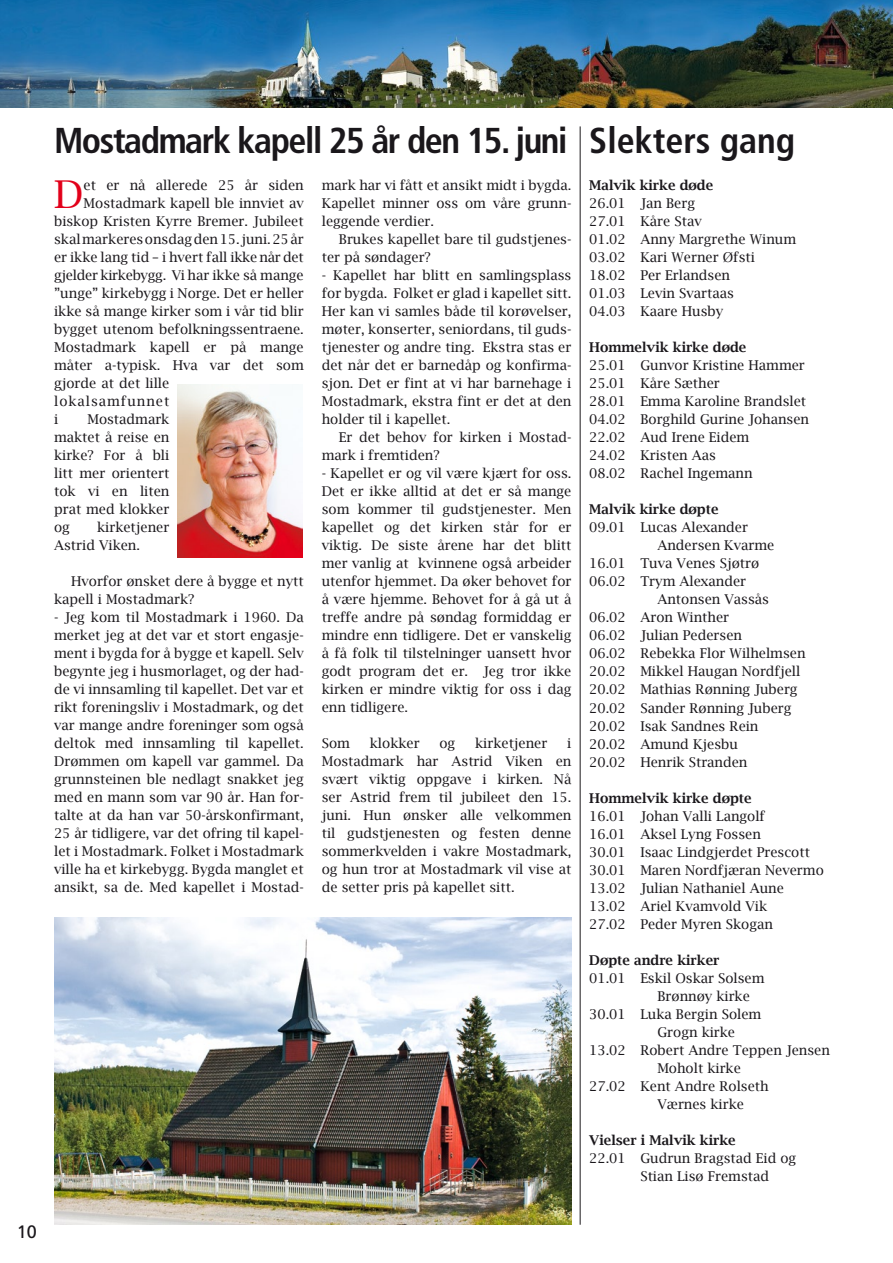
<style>
.page{position:relative;width:893px;height:1263px;background:#fff}
.page>*{position:absolute;margin:0;border:0;box-sizing:border-box;transform-origin:0 0}
.t1{font:38.4px "Lucida Bright";color:#e2001a}
.t2{font:700 condensed 36px "Frutiger LT Std";letter-spacing:-.04em;color:#1a171b}
.t3{font:700 condensed 36px "Frutiger LT Std";color:#1a171b}
.t4{font:18px "Frutiger LT Std";color:#1a171b}
.t5{font:13.5px/18px "Lucida Bright";color:#1a171b}
.t6{font:600 13.5px "Lucida Bright";color:#1a171b}
</style>
<div class="page">
<img style="left:0;top:0;width:893px;height:108px">
<hr style="left:580px;top:126px;width:1px;height:1099px;background:#1a171b">
<img style="left:178px;top:384px;width:124px;height:174px">
<img style="left:54px;top:918px;width:517px;height:307px">
<h3 class="t4" style="left:17px;top:1221px;width:22px">10</h3>
<h2 class="t2" style="left:54px;top:119px;width:515px">Mostadmark kapell 25 år den 15. juni</h2>
<h1 class="t1" style="left:54px;top:173px;width:31px">D</h1>
<p class="t5" style="left:54px;top:176px;width:251px;text-align:right">et er nå allerede 25 år siden Mostadmark kapell ble innviet av biskop Kristen Kyrre Bremer. Jubileet skal markeres onsdag den 15. juni. 25 år er ikke lang tid – i hvert fall ikke når det gjelder kirkebygg. Vi har ikke så mange ”unge” kirkebygg i Norge. Det er heller ikke så mange kirker som i vår tid blir bygget utenom befolkningssentraene.<br>Mostadmark kapell er på mange måter a-typisk. Hva var det som</p>
<p class="t5" style="left:322px;top:176px;width:251px;text-align:justify">mark har vi fått et ansikt midt i bygda.<br>Kapellet minner oss om våre grunn&shy;leggende verdier.</p>
<p class="t5" style="left:322px;top:230px;width:251px;text-indent:17px">Brukes kapellet bare til gudstjenes&shy;ter på søndager?</p>
<p class="t5" style="left:322px;top:266px;width:251px;text-align:justify">- Kapellet har blitt en samlingsplass for bygda. Folket er glad i kapellet sitt.<br>Her kan vi samles både til korøvelser, møter, konserter, seniordans, til guds&shy;tjenester og andre ting. Ekstra stas er det når det er barnedåp og konfirma&shy;sjon. Det er fint at vi har barnehage i Mostadmark, ekstra fint er det at den holder til i kapellet.</p>
<p class="t5" style="left:322px;top:428px;width:251px;text-indent:17px">Er det behov for kirken i Mostad&shy;mark i fremtiden?</p>
<p class="t5" style="left:322px;top:464px;width:251px;text-align:justify">- Kapellet er og vil være kjært for oss.<br>Det er ikke alltid at det er så mange som kommer til gudstjenester. Men kapellet og det kirken står for er viktig. De siste årene har det blitt mer vanlig at kvinnene også arbeider utenfor hjemmet. Da øker behovet for å være hjemme. Behovet for å gå ut å treffe andre på søndag formiddag er mindre enn tidligere. Det er vanskelig å få folk til tilstelninger uansett hvor godt program det er. Jeg tror ikke kirken er mindre viktig for oss i dag enn tidligere.</p>
<p class="t5" style="left:322px;top:734px;width:30px">Som</p>
<p class="t5" style="left:370px;top:734px;width:51px">klokker</p>
<p class="t5" style="left:439px;top:734px;width:17px">og</p>
<p class="t5" style="left:475px;top:734px;width:74px">kirketjener</p>
<p class="t5" style="left:54px;top:374px;width:117px;text-align:justify">gjorde at det lille lokalsamfunnet i</p>
<p class="t5" style="left:54px;top:410px;width:117px;text-align:justify;text-indent:33px">Mostadmark maktet å reise en kirke? For å bli litt mer orientert tok vi en liten prat med klokker og</p>
<p class="t5" style="left:54px;top:518px;width:117px;text-indent:43px">kirketjener<br>Astrid Viken.</p>
<p class="t5" style="left:54px;top:572px;width:251px;text-indent:17px">Hvorfor ønsket dere å bygge et nytt kapell i Mostadmark?</p>
<p class="t5" style="left:54px;top:608px;width:251px;text-align:justify">- Jeg kom til Mostadmark i 1960. Da merket jeg at det var et stort engasje&shy;ment i bygda for å bygge et kapell. Selv begynte jeg i husmorlaget, og der had&shy;de vi innsamling til kapellet. Det var et rikt foreningsliv i Mostadmark, og det var mange andre foreninger som også deltok med innsamling til kapellet.<br>Drømmen om kapell var gammel. Da grunnsteinen ble nedlagt snakket jeg med en mann som var 90 år. Han for&shy;talte at da han var 50-årskonfirmant, 25 år tidligere, var det ofring til kapel&shy;let i Mostadmark. Folket i Mostadmark ville ha et kirkebygg. Bygda manglet et ansikt, sa de. Med kapellet i Mostad-</p>
<p class="t5" style="left:322px;top:734px;width:251px;text-align:justify;text-indent:245px">i Mostadmark har Astrid Viken en svært viktig oppgave i kirken. Nå ser Astrid frem til jubileet den 15. juni. Hun ønsker alle velkommen til gudstjenesten og festen denne sommerkvelden i vakre Mostadmark, og hun tror at Mostadmark vil vise at de setter pris på kapellet sitt.</p>
<h2 class="t3" style="left:589px;top:119px;width:207px">Slekters gang</h2>
<p class="t6" style="left:589px;top:178px;width:126px">Malvik kirke døde</p>
<p class="t5" style="left:589px;top:195px;width:208px">26.01 Jan Berg<br>27.01 Kåre Stav<br>01.02 Anny Margrethe Winum<br>03.02 Kari Werner Øfsti<br>18.02 Per Erlandsen<br>01.03 Levin Svartaas<br>04.03 Kaare Husby</p>
<p class="t6" style="left:589px;top:340px;width:159px">Hommelvik kirke døde</p>
<p class="t5" style="left:589px;top:357px;width:221px">25.01 Gunvor Kristine Hammer<br>25.01 Kåre Sæther<br>28.01 Emma Karoline Brandslet<br>04.02 Borghild Gurine Johansen<br>22.02 Aud Irene Eidem<br>24.02 Kristen Aas<br>08.02 Rachel Ingemann</p>
<p class="t6" style="left:589px;top:502px;width:131px">Malvik kirke døpte</p>
<p class="t5" style="left:589px;top:519px;width:160px">09.01 Lucas Alexander</p>
<p class="t5" style="left:657px;top:537px;width:119px">Andersen Kvarme</p>
<p class="t5" style="left:589px;top:555px;width:171px">16.01 Tuva Venes Sjøtrø</p>
<p class="t5" style="left:589px;top:573px;width:158px">06.02 Trym Alexander</p>
<p class="t5" style="left:657px;top:591px;width:113px">Antonsen Vassås</p>
<p class="t5" style="left:589px;top:609px;width:141px">06.02 Aron Winther</p>
<p class="t5" style="left:589px;top:627px;width:154px">06.02 Julian Pedersen</p>
<p class="t5" style="left:589px;top:645px;width:218px">06.02 Rebekka Flor Wilhelmsen</p>
<p class="t5" style="left:589px;top:663px;width:213px">20.02 Mikkel Haugan Nordfjell</p>
<p class="t5" style="left:589px;top:681px;width:210px">20.02 Mathias Rønning Juberg</p>
<p class="t5" style="left:589px;top:699px;width:204px">20.02 Sander Rønning Juberg</p>
<p class="t5" style="left:589px;top:717px;width:171px">20.02 Isak Sandnes Rein</p>
<p class="t5" style="left:589px;top:735px;width:150px">20.02 Amund Kjesbu</p>
<p class="t5" style="left:589px;top:753px;width:160px">20.02 Henrik Stranden</p>
<p class="t6" style="left:589px;top:790px;width:164px">Hommelvik kirke døpte</p>
<p class="t5" style="left:589px;top:807px;width:236px">16.01 Johan Valli Langolf<br>16.01 Aksel Lyng Fossen<br>30.01 Isaac Lindgjerdet Prescott<br>30.01 Maren Nordfjæran Nevermo<br>13.02 Julian Nathaniel Aune<br>13.02 Ariel Kvamvold Vik<br>27.02 Peder Myren Skogan</p>
<p class="t6" style="left:589px;top:952px;width:132px">Døpte andre kirker</p>
<p class="t5" style="left:589px;top:969px;width:177px">01.01 Eskil Oskar Solsem</p>
<p class="t5" style="left:657px;top:987px;width:94px">Brønnøy kirke</p>
<p class="t5" style="left:589px;top:1005px;width:174px">30.01 Luka Bergin Solem</p>
<p class="t5" style="left:657px;top:1023px;width:79px">Grogn kirke</p>
<p class="t5" style="left:589px;top:1041px;width:242px">13.02 Robert Andre Teppen Jensen</p>
<p class="t5" style="left:657px;top:1059px;width:85px">Moholt kirke</p>
<p class="t5" style="left:589px;top:1077px;width:181px">27.02 Kent Andre Rolseth</p>
<p class="t5" style="left:657px;top:1095px;width:88px">Værnes kirke</p>
<p class="t6" style="left:589px;top:1132px;width:148px">Vielser i Malvik kirke</p>
<p class="t5" style="left:640px;top:1149px;width:157px;text-indent:-51px">22.01 Gudrun Bragstad Eid og<br>Stian Lisø Fremstad</p>
</div>
